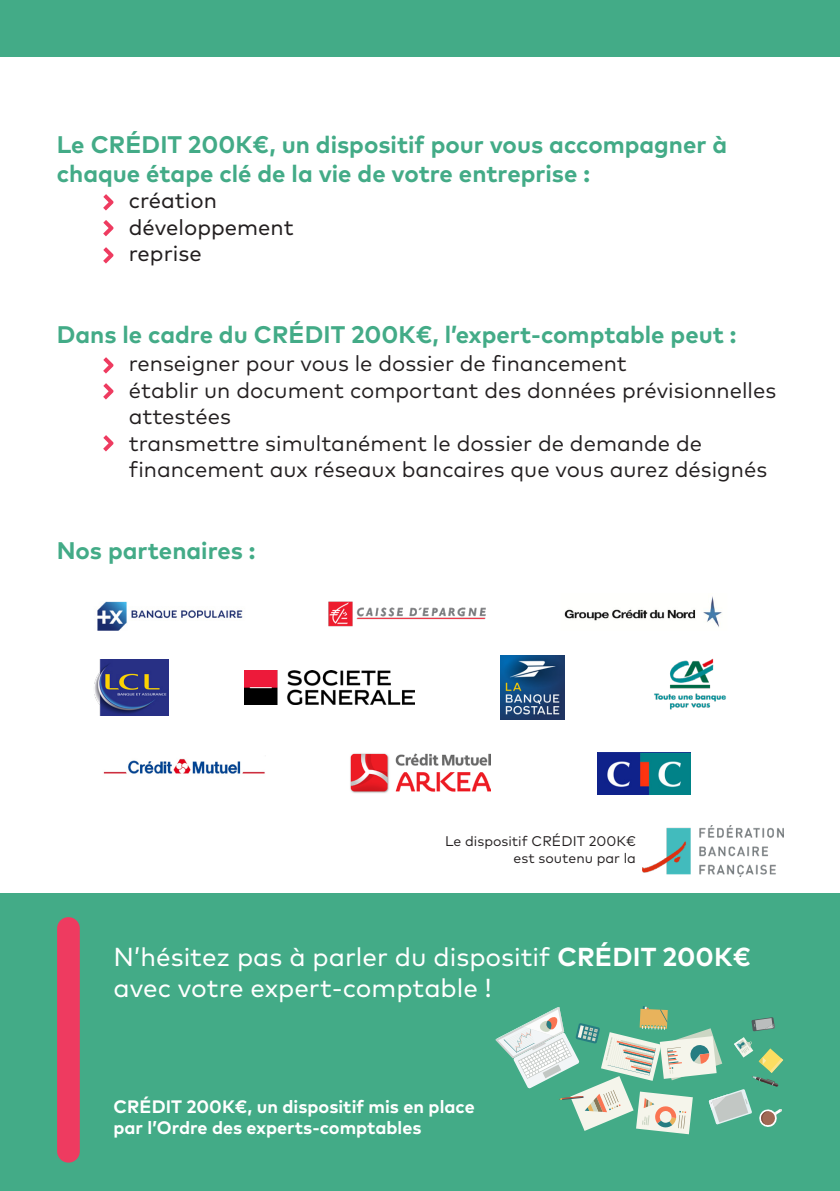
<style>
.page{position:relative;width:840px;height:1191px;background:#fff}
.page>*{position:absolute;margin:0;border:0;box-sizing:border-box;transform-origin:0 0}
.t1{font:26px/31.2px "Mark Pro";color:#fff}
.t2{font:700 24px/28.8px "Mark Pro";color:#43ab87}
.t3{font:22px/26.4px "Mark Pro";color:#231f20}
.t4{font:22px "Mark Pro";color:#231f20}
.t5{font:700 18px "Mark Pro";color:#fff}
.t6{font:14px/16.8px "Mark Pro";color:#231f20;text-align:right}
.s1{font-weight:700}
</style>
<div class="page">
<div style="left:0;top:893px;width:839px;height:298px;background:#43ab87"></div>
<svg style="left:495px;top:1006px;width:287px;height:128px"></svg>
<svg style="left:103px;top:194px;width:11px;height:16px"></svg>
<svg style="left:103px;top:220px;width:11px;height:16px"></svg>
<svg style="left:103px;top:247px;width:11px;height:16px"></svg>
<svg style="left:103px;top:435px;width:11px;height:16px"></svg>
<svg style="left:103px;top:383px;width:11px;height:16px"></svg>
<svg style="left:103px;top:357px;width:11px;height:16px"></svg>
<div style="left:57px;top:917px;width:23px;height:245px;background:#ee3b60;border-radius:11px"></div>
<div style="left:0;top:0;width:839px;height:57px;background:#43ab87"></div>
<img style="left:642px;top:825px;width:140px;height:51px">
<img style="left:97px;top:601px;width:146px;height:30px">
<img style="left:328px;top:601px;width:158px;height:26px">
<img style="left:564px;top:596px;width:158px;height:31px">
<img style="left:94px;top:659px;width:75px;height:56px">
<img style="left:500px;top:655px;width:64px;height:64px">
<img style="left:244px;top:670px;width:170px;height:34px">
<img style="left:654px;top:658px;width:72px;height:52px">
<img style="left:597px;top:752px;width:93px;height:42px">
<img style="left:103px;top:758px;width:162px;height:16px">
<img style="left:350px;top:753px;width:140px;height:40px">
<p class="t2" style="left:57px;top:128px;width:671px">Le CRÉDIT 200K€, un dispositif pour vous accompagner à chaque étape clé de la vie de votre entreprise :</p>
<p class="t4" style="left:129px;top:184px;width:90px">création</p>
<p class="t4" style="left:129px;top:210px;width:166px">développement</p>
<p class="t4" style="left:129px;top:237px;width:74px">reprise</p>
<p class="t2" style="left:57px;top:318px;width:681px">Dans le cadre du CRÉDIT 200K€, l’expert-comptable peut :</p>
<p class="t3" style="left:129px;top:349px;width:499px">renseigner pour vous le dossier de financement</p>
<p class="t3" style="left:129px;top:375px;width:648px">établir un document comportant des données prévisionnelles attestées</p>
<p class="t3" style="left:129px;top:428px;width:639px">transmettre simultanément le dossier de demande de financement aux réseaux bancaires que vous aurez désignés</p>
<p class="t2" style="left:57px;top:534px;width:200px">Nos partenaires :</p>
<p class="t6" style="left:445px;top:831px;width:192px">Le dispositif CRÉDIT 200K€ est soutenu par la</p>
<p class="t1" style="left:113px;top:939px;width:638px">N’hésitez pas à parler du dispositif <span class="s1">CRÉDIT 200K€ </span>avec votre expert-comptable !</p>
<p class="t5" style="left:113px;top:1092px;width:362px">CRÉDIT 200K€, un dispositif mis en place</p>
<p class="t5" style="left:113px;top:1114px;width:309px">par l’Ordre des experts-comptables</p>
</div>
